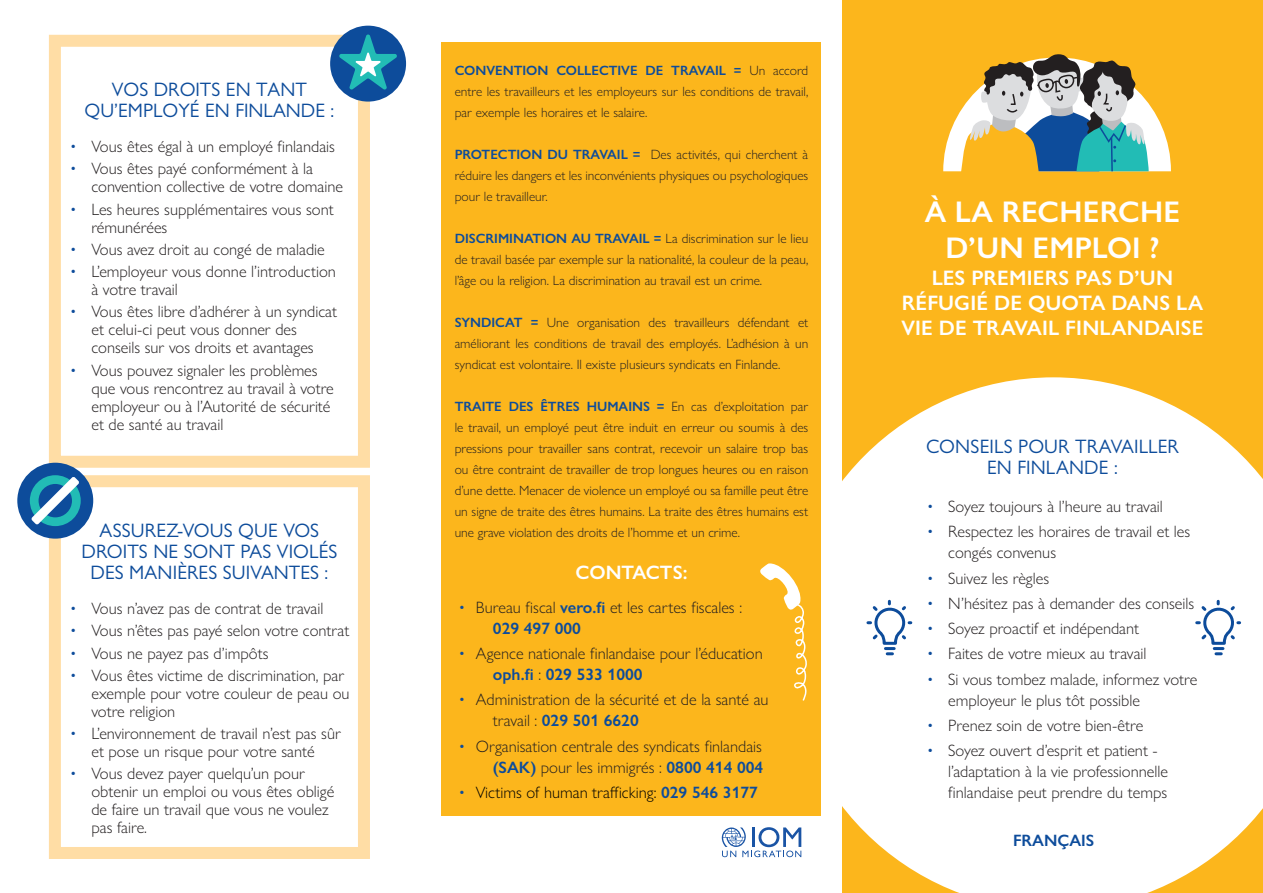
<style>
.page{position:relative;width:1263px;height:893px;background:#fff}
.page>*{position:absolute;margin:0;border:0;box-sizing:border-box;transform-origin:0 0}
.t1{font:600 30px/36px "Gill Sans Nova";letter-spacing:.01em;color:#fff;text-align:center}
.t2{font:600 21px/25.2px "Gill Sans Nova";letter-spacing:.005em;color:#fff;text-align:center}
.t3{font:19.5px/21px "Gill Sans Nova";color:#0d4c9b;text-align:center}
.t4{font:600 19.5px "Gill Sans Nova";color:#fff}
.t5{font:300 16.5px/18px "Gill Sans Nova";color:#231f20}
.t6{font:300 16.5px "Gill Sans Nova";color:#000001}
.t7{font:600 16.5px "Gill Sans Nova";color:#0d4c9b}
.t8{font:300 13.5px/21px "Gill Sans Nova";color:#231f20;text-align:justify}
.s1{color:#0d4c9b}
.s2{font-weight:600;color:#0d4c9b}
</style>
<div class="page">
<div style="left:49px;top:475px;width:321px;height:384px;border:12px solid #ffdda5"></div>
<div style="left:49px;top:35px;width:321px;height:433px;border:12px solid #ffdda5"></div>
<div style="left:843px;top:0;width:420px;height:893px;background:#fcb61c"></div>
<svg style="left:787px;top:377px;width:476px;height:516px;fill:#fff"></svg>
<div style="left:442px;top:42px;width:379px;height:773px;background:#fcb61c"></div>
<svg style="left:943px;top:54px;width:228px;height:118px"></svg>
<svg style="left:760px;top:563px;width:47px;height:138px"></svg>
<div style="left:330px;top:26px;width:76px;height:76px;background:#0d4c9b;border-radius:50%"></div>
<svg style="left:338px;top:34px;width:60px;height:56px"></svg>
<div style="left:17px;top:463px;width:76px;height:76px;background:#0d4c9b;border-radius:50%"></div>
<svg style="left:30px;top:475px;width:51px;height:51px"></svg>
<svg style="left:31px;top:477px;width:48px;height:48px"></svg>
<svg style="left:865px;top:598px;width:49px;height:59px;background:#d9e3ef"></svg>
<svg style="left:1194px;top:598px;width:48px;height:59px;background:#d8e2ef"></svg>
<svg style="left:722px;top:827px;width:79px;height:30px"></svg>
<p class="t3" style="left:85px;top:79px;width:251px">VOS DROITS EN TANT<br>QU’EMPLOYÉ EN FINLANDE :</p>
<p class="t5" style="left:70px;top:137px;width:266px"><span class="s1">•</span> Vous êtes égal à un employé finlandais</p>
<p class="t5" style="left:91px;top:159px;width:253px;text-indent:-21px"><span class="s1">•</span> Vous êtes payé conformément à la convention collective de votre domaine</p>
<p class="t5" style="left:91px;top:200px;width:244px;text-indent:-21px"><span class="s1">•</span> Les heures supplémentaires vous sont rémunérées</p>
<p class="t5" style="left:70px;top:240px;width:256px"><span class="s1">•</span> Vous avez droit au congé de maladie</p>
<p class="t5" style="left:91px;top:262px;width:246px;text-indent:-21px"><span class="s1">•</span> L’employeur vous donne l’introduction à votre travail</p>
<p class="t5" style="left:91px;top:303px;width:247px;text-indent:-21px"><span class="s1">•</span> Vous êtes libre d’adhérer à un syndicat et celui-ci peut vous donner des conseils sur vos droits et avantages</p>
<p class="t5" style="left:91px;top:361px;width:244px;text-indent:-21px"><span class="s1">•</span> Vous pouvez signaler les problèmes que vous rencontrez au travail à votre employeur ou à l’Autorité de sécurité et de santé au travail</p>
<p class="t3" style="left:81px;top:520px;width:257px">ASSUREZ-VOUS QUE VOS<br>DROITS NE SONT PAS VIOLÉS<br>DES MANIÈRES SUIVANTES :</p>
<p class="t5" style="left:70px;top:599px;width:255px"><span class="s1">•</span> Vous n’avez pas de contrat de travail</p>
<p class="t5" style="left:70px;top:621px;width:281px"><span class="s1">•</span> Vous n’êtes pas payé selon votre contrat</p>
<p class="t5" style="left:70px;top:644px;width:200px"><span class="s1">•</span> Vous ne payez pas d’impôts</p>
<p class="t5" style="left:91px;top:666px;width:260px;text-indent:-21px"><span class="s1">•</span> Vous êtes victime de discrimination, par exemple pour votre couleur de peau ou votre religion</p>
<p class="t5" style="left:70px;top:724px;width:272px;text-align:center"><span class="s1">•</span> L’environnement de travail n’est pas sûr et pose un risque pour votre santé</p>
<p class="t5" style="left:91px;top:765px;width:244px;text-indent:-21px"><span class="s1">•</span> Vous devez payer quelqu’un pour obtenir un emploi ou vous êtes obligé de faire un travail que vous ne voulez pas faire.</p>
<p class="t8" style="left:455px;top:60px;width:355px"><span class="s2">CONVENTION COLLECTIVE DE TRAVAIL =</span> Un accord entre les travailleurs et les employeurs sur les conditions de travail, par exemple les horaires et le salaire.</p>
<p class="t8" style="left:455px;top:144px;width:355px"><span class="s2">PROTECTION DU TRAVAIL =</span> Des activités, qui cherchent à réduire les dangers et les inconvénients physiques ou psychologiques pour le travailleur.</p>
<p class="t8" style="left:455px;top:228px;width:355px"><span class="s2">DISCRIMINATION AU TRAVAIL =</span> La discrimination sur le lieu de travail basée par exemple sur la nationalité, la couleur de la peau, l’âge ou la religion. La discrimination au travail est un crime.</p>
<p class="t8" style="left:455px;top:312px;width:355px"><span class="s2">SYNDICAT =</span> Une organisation des travailleurs défendant et améliorant les conditions de travail des employés. L’adhésion à un syndicat est volontaire. Il existe plusieurs syndicats en Finlande.</p>
<p class="t8" style="left:455px;top:396px;width:355px"><span class="s2">TRAITE DES ÊTRES HUMAINS =</span> En cas d’exploitation par le travail, un employé peut être induit en erreur ou soumis à des pressions pour travailler sans contrat, recevoir un salaire trop bas ou être contraint de travailler de trop longues heures ou en raison d’une dette. Menacer de violence un employé ou sa famille peut être un signe de traite des êtres humains. La traite des êtres humains est une grave violation des droits de l’homme et un crime.</p>
<p class="t4" style="left:575px;top:560px;width:114px">CONTACTS:</p>
<p class="t5" style="left:493px;top:596px;width:251px;line-height:21px;text-indent:-34px"><span class="s1">•</span> Bureau fiscal <span class="s2">vero.fi</span> et les cartes fiscales :<br><span class="s2">029 497 000</span></p>
<p class="t5" style="left:493px;top:643px;width:271px;line-height:21px;text-indent:-34px"><span class="s1">•</span> Agence nationale finlandaise pour l’éducation <span class="s2">oph.fi</span> : <span class="s2">029 533 1000</span></p>
<p class="t5" style="left:493px;top:689px;width:277px;line-height:21px;text-indent:-34px"><span class="s1">•</span> Administration de la sécurité et de la santé au travail : <span class="s2">029 501 6620</span></p>
<p class="t5" style="left:459px;top:735px;width:306px;line-height:21px;text-align:right"><span class="s1">•</span> Organisation centrale des syndicats finlandais <span class="s2">(SAK)</span> pour les immigrés : <span class="s2">0800 414 004</span></p>
<p class="t6" style="left:459px;top:782px;width:300px"><span class="s1">•</span> Victims of human trafficking: <span class="s2">029 546 3177</span></p>
<h1 class="t1" style="left:925px;top:194px;width:257px">À LA RECHERCHE<br>D’UN EMPLOI ?</h1>
<p class="t2" style="left:901px;top:265px;width:304px">LES PREMIERS PAS D’UN<br>RÉFUGIÉ DE QUOTA DANS LA<br>VIE DE TRAVAIL FINLANDAISE</p>
<p class="t3" style="left:926px;top:436px;width:254px">CONSEILS POUR TRAVAILLER<br>EN FINLANDE :</p>
<p class="t5" style="left:927px;top:497px;width:237px"><span class="s1">•</span> Soyez toujours à l’heure au travail</p>
<p class="t5" style="left:948px;top:521px;width:244px;line-height:21px;text-indent:-21px"><span class="s1">•</span> Respectez les horaires de travail et les congés convenus</p>
<p class="t5" style="left:927px;top:569px;width:124px"><span class="s1">•</span> Suivez les règles</p>
<p class="t5" style="left:927px;top:594px;width:269px"><span class="s1">•</span> N’hésitez pas à demander des conseils</p>
<p class="t5" style="left:927px;top:619px;width:214px"><span class="s1">•</span> Soyez proactif et indépendant</p>
<p class="t5" style="left:927px;top:644px;width:221px"><span class="s1">•</span> Faites de votre mieux au travail</p>
<p class="t5" style="left:948px;top:668px;width:250px;line-height:21px;text-indent:-21px"><span class="s1">•</span> Si vous tombez malade, informez votre employeur le plus tôt possible</p>
<p class="t5" style="left:927px;top:716px;width:218px"><span class="s1">•</span> Prenez soin de votre bien-être</p>
<p class="t5" style="left:948px;top:740px;width:221px;line-height:21px;text-indent:-21px"><span class="s1">•</span> Soyez ouvert d’esprit et patient - l’adaptation à la vie professionnelle finlandaise peut prendre du temps</p>
<p class="t7" style="left:1013px;top:830px;width:83px">FRANÇAIS</p>
</div>
